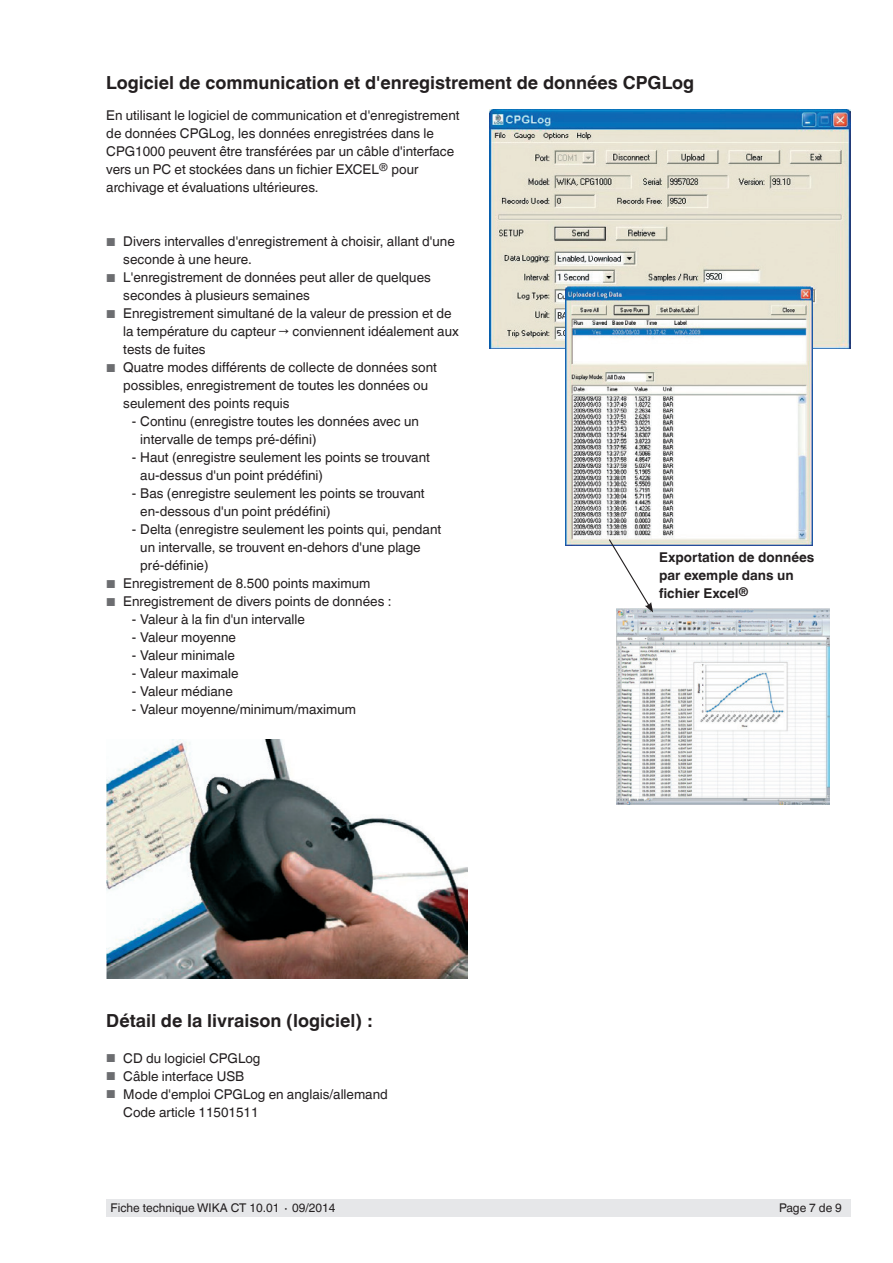
<style>
.page{position:relative;width:893px;height:1263px;background:#fff}
.page>*{position:absolute;margin:0;border:0;box-sizing:border-box;transform-origin:0 0}
.t1{font:700 18px "Helvetica World";color:#231f20}
.t2{font:13.5px/18px "Helvetica World";color:#231f20}
.t3{font:700 13.5px/18px "Helvetica World";color:#231f20}
.t4{font:12px "Helvetica World";color:#231f20}
.s1{font-size:11.55px;color:#6c6d70}
.s2{font-weight:700}
</style>
<div class="page">
<div style="left:106px;top:1199px;width:744px;height:17px;background:#e6e7e9"></div>
<img style="left:106px;top:740px;width:362px;height:239px">
<img style="left:489px;top:109px;width:361px;height:239px">
<img style="left:566px;top:286px;width:246px;height:259px">
<img style="left:617px;top:608px;width:212px;height:196px">
<svg style="left:608px;top:538px;width:45px;height:74px"></svg>
<h1 class="t1" style="left:106px;top:73px;width:589px">Logiciel de communication et d'enregistrement de données CPGLog</h1>
<p class="t2" style="left:106px;top:107px;width:355px">En utilisant le logiciel de communication et d'enregistrement de données CPGLog, les données enregistrées dans le CPG1000 peuvent être transférées par un câble d'interface vers un PC et stockées dans un fichier EXCEL<sup>®</sup> pour archivage et évaluations ultérieures.</p>
<p class="t2" style="left:123px;top:233px;width:333px;text-indent:-17px"><span class="s1">■</span> Divers intervalles d'enregistrement à choisir, allant d'une seconde à une heure.</p>
<p class="t2" style="left:123px;top:269px;width:309px;text-indent:-17px"><span class="s1">■</span> L'enregistrement de données peut aller de quelques secondes à plusieurs semaines</p>
<p class="t2" style="left:123px;top:305px;width:337px;text-indent:-17px"><span class="s1">■</span> Enregistrement simultané de la valeur de pression et de la température du capteur <span class="s2">→</span> conviennent idéalement aux tests de fuites</p>
<p class="t2" style="left:123px;top:359px;width:315px;text-indent:-17px"><span class="s1">■</span> Quatre modes différents de collecte de données sont possibles, enregistrement de toutes les données ou seulement des points requis</p>
<p class="t2" style="left:140px;top:413px;width:280px;text-indent:-9px">- Continu (enregistre toutes les données avec un intervalle de temps pré-défini)</p>
<p class="t2" style="left:140px;top:449px;width:291px;text-indent:-9px">- Haut (enregistre seulement les points se trouvant au-dessus d'un point prédéfini)</p>
<p class="t2" style="left:140px;top:485px;width:286px;text-indent:-9px">- Bas (enregistre seulement les points se trouvant en-dessous d'un point prédéfini)</p>
<p class="t2" style="left:140px;top:521px;width:302px;text-indent:-9px">- Delta (enregistre seulement les points qui, pendant un intervalle, se trouvent en-dehors d'une plage pré-définie)</p>
<p class="t2" style="left:106px;top:575px;width:265px"><span class="s1">■</span> Enregistrement de 8.500 points maximum</p>
<p class="t2" style="left:106px;top:593px;width:287px"><span class="s1">■</span> Enregistrement de divers points de données :</p>
<p class="t2" style="left:132px;top:611px;width:175px">- Valeur à la fin d'un intervalle</p>
<p class="t2" style="left:132px;top:629px;width:106px">- Valeur moyenne</p>
<p class="t2" style="left:132px;top:647px;width:105px">- Valeur minimale</p>
<p class="t2" style="left:132px;top:665px;width:108px">- Valeur maximale</p>
<p class="t2" style="left:132px;top:683px;width:103px">- Valeur médiane</p>
<p class="t2" style="left:132px;top:701px;width:226px">- Valeur moyenne/minimum/maximum</p>
<h1 class="t1" style="left:106px;top:1010px;width:267px">Détail de la livraison (logiciel) :</h1>
<p class="t2" style="left:106px;top:1049px;width:156px"><span class="s1">■</span> CD du logiciel CPGLog</p>
<p class="t2" style="left:106px;top:1067px;width:140px"><span class="s1">■</span> Câble interface USB</p>
<p class="t2" style="left:123px;top:1085px;width:266px;text-indent:-17px"><span class="s1">■</span> Mode d'emploi CPGLog en anglais/allemand<br>Code article 11501511</p>
<p class="t3" style="left:659px;top:549px;width:157px">Exportation de données par exemple dans un fichier Excel<sup>®</sup></p>
<p class="t4" style="left:111px;top:1201px;width:227px">Fiche technique WIKA CT 10.01 ∙ 09/2014</p>
<p class="t4" style="left:779px;top:1201px;width:64px">Page 7 de 9</p>
</div>
